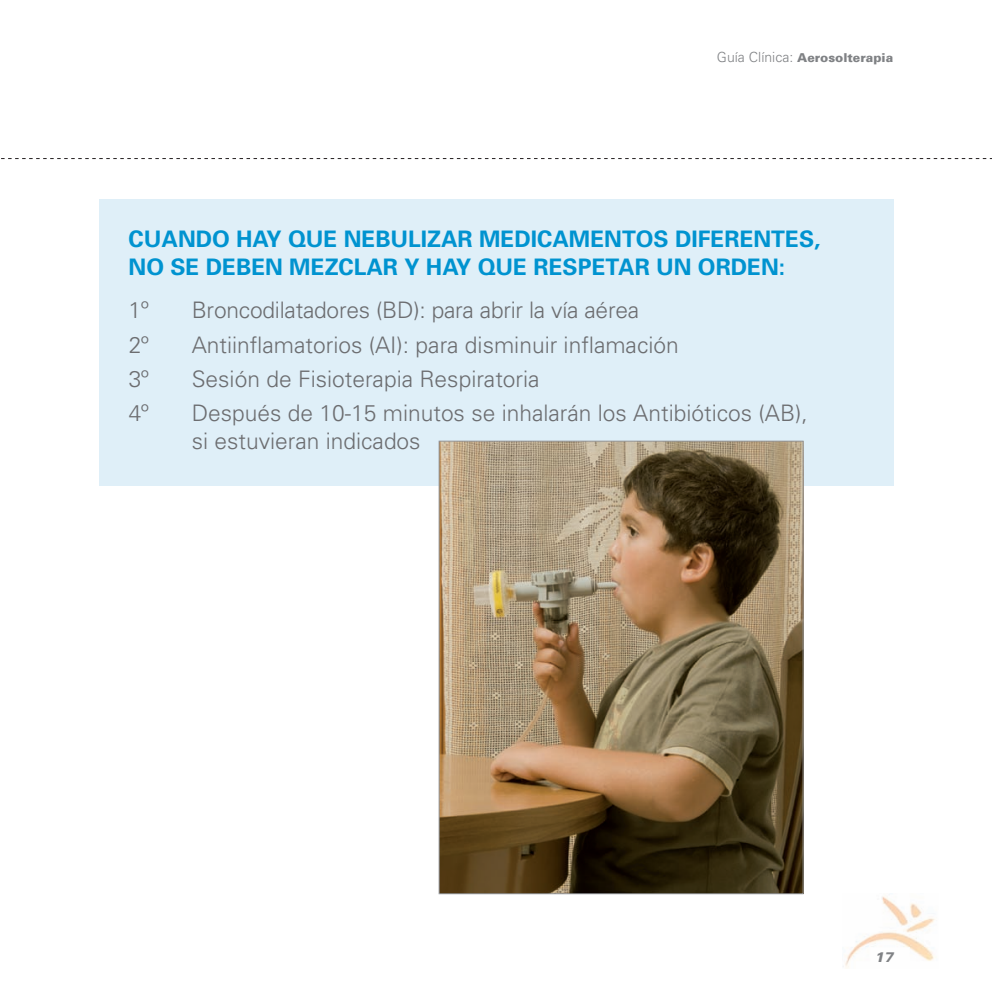
<style>
.page{position:relative;width:992px;height:993px;background:#fff}
.page>*{position:absolute;margin:0;border:0;box-sizing:border-box;transform-origin:0 0}
.t1{font:300 22.75px/28px "Univers";color:#6c6d70}
.t2{font:700 22.75px/28px "Univers";color:#0093d0}
.t3{font:italic 900 14px "Univers";color:#808285}
.t4{font:900 12.25px "Univers";color:#808285}
.s1{font-weight:300;font-size:14px}
</style>
<div class="page">
<img style="left:845px;top:896px;width:90px;height:72px">
<div style="left:99px;top:199px;width:794px;height:286px;background:#dfeff8"></div>
<svg style="left:1px;top:158px;width:990px;height:1px"></svg>
<img style="left:440px;top:442px;width:361px;height:450px">
<p class="t4" style="left:716px;top:50px;width:178px"><span class="s1">Guía Clínica:</span> Aerosolterapia</p>
<p class="t2" style="left:129px;top:225px;width:693px">CUANDO HAY QUE NEBULIZAR MEDICAMENTOS DIFERENTES,<br>NO SE DEBEN MEZCLAR Y HAY QUE RESPETAR UN ORDEN:</p>
<p class="t1" style="left:129px;top:296px;width:22px">1º</p>
<p class="t1" style="left:192px;top:296px;width:449px">Broncodilatadores (BD): para abrir la vía aérea</p>
<p class="t1" style="left:129px;top:330px;width:22px">2º</p>
<p class="t1" style="left:192px;top:330px;width:488px">Antiinflamatorios (AI): para disminuir inflamación</p>
<p class="t1" style="left:129px;top:365px;width:22px">3º</p>
<p class="t1" style="left:192px;top:365px;width:349px">Sesión de Fisioterapia Respiratoria</p>
<p class="t1" style="left:129px;top:399px;width:22px">4º</p>
<p class="t1" style="left:192px;top:399px;width:617px">Después de 10-15 minutos se inhalarán los Antibióticos (AB), si estuvieran indicados</p>
<p class="t3" style="left:874px;top:948px;width:19px">17</p>
</div>
